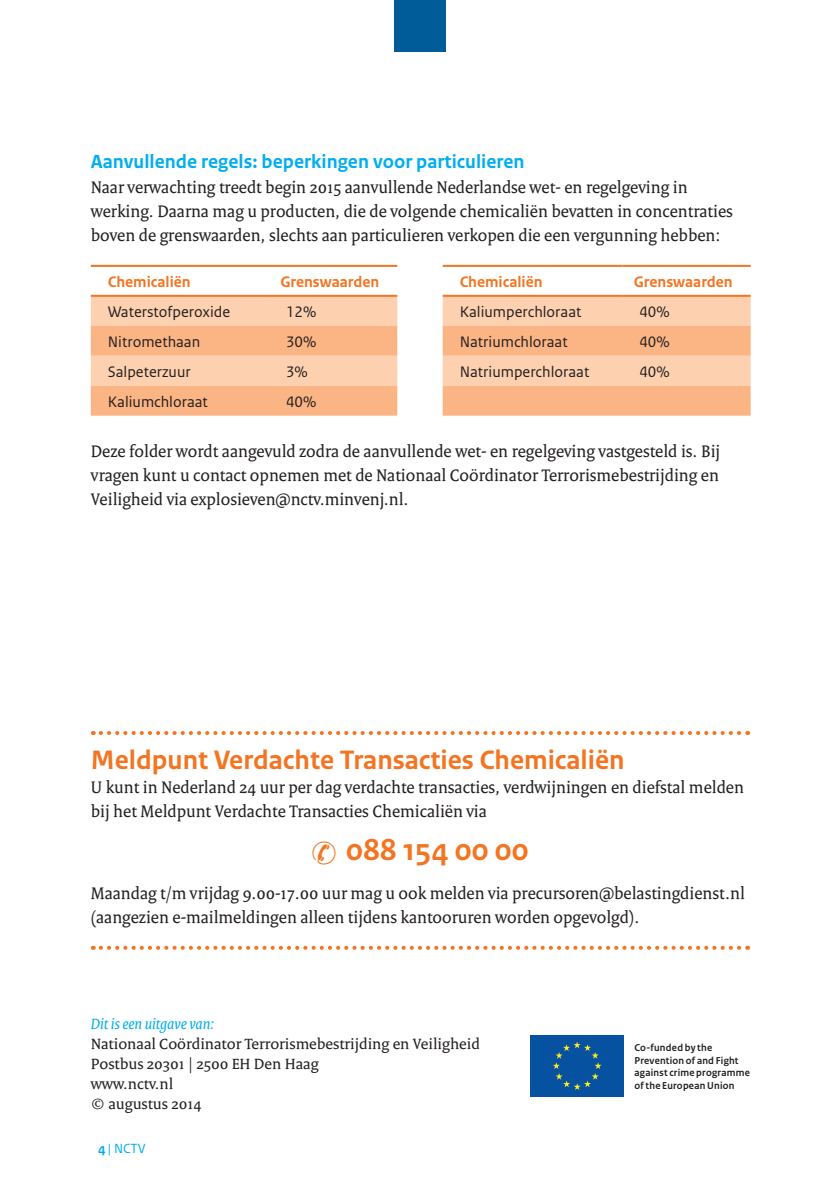
<style>
.page{position:relative;width:840px;height:1191px;background:#fff}
.page>*{position:absolute;margin:0;border:0;box-sizing:border-box;transform-origin:0 0}
.t1{font:700 32px "Rijksoverheid Sans Text";color:#f37421}
.t2{font:700 28px "Rijksoverheid Sans Text";color:#f37421}
.t3{font:700 20px "Rijksoverheid Sans Text";color:#00aeef}
.t4{font:18px/24px "Rijksoverheid Serif";color:#231f20}
.t5{font:16px "Rijksoverheid Sans Text";color:#231f20}
.t6{font:16px/20px "Rijksoverheid Serif";color:#231f20;scale:1.05 1}
.t7{font:700 16px "Rijksoverheid Sans Text";color:#f37421}
.t8{font:italic 16px "Rijksoverheid Serif";color:#00aeef;scale:1.05 1}
.t9{font:14px "Rijksoverheid Sans Text";color:#00aeef}
.t10{font:700 10.6px/12.8px "Rijksoverheid Sans Heading";letter-spacing:.025em;color:#231f20}
.s1{font-weight:700}
</style>
<div class="page">
<hr style="left:839px;top:595px;width:1px;height:596px;background:#f37421">
<svg style="left:101px;top:731px;width:646px;height:4px"></svg>
<svg style="left:101px;top:945px;width:646px;height:4px"></svg>
<svg style="left:91px;top:296px;width:659px;height:30px;fill:#fdd1b0"></svg>
<svg style="left:91px;top:326px;width:659px;height:90px;fill:#fbb584"></svg>
<hr style="left:91px;top:265px;width:178px;height:2px;background:#f37421">
<hr style="left:269px;top:265px;width:128px;height:2px;background:#f37421">
<hr style="left:442px;top:265px;width:180px;height:2px;background:#f37421">
<hr style="left:622px;top:265px;width:128px;height:2px;background:#f37421">
<hr style="left:91px;top:295px;width:178px;height:2px;background:#f37421">
<hr style="left:269px;top:295px;width:128px;height:2px;background:#f37421">
<hr style="left:442px;top:295px;width:180px;height:2px;background:#f37421">
<hr style="left:622px;top:295px;width:128px;height:2px;background:#f37421">
<div style="left:530px;top:1035px;width:93px;height:61px;background:#0651a0"></div>
<svg style="left:553px;top:1041px;width:48px;height:49px"></svg>
<div style="left:394px;top:0;width:51px;height:52px;background:#005c98"></div>
<p class="t3" style="left:91px;top:150px;width:435px">Aanvullende regels: beperkingen voor particulieren</p>
<p class="t4" style="left:91px;top:175px;width:643px">Naar verwachting treedt begin 2015 aanvullende Nederlandse wet- en regelgeving in werking. Daarna mag u producten, die de volgende chemicaliën bevatten in concentraties boven de grenswaarden, slechts aan particulieren verkopen die een vergunning hebben:</p>
<p class="t7" style="left:108px;top:273px;width:84px">Chemicaliën</p>
<p class="t7" style="left:280px;top:273px;width:100px">Grenswaarden</p>
<p class="t7" style="left:459px;top:273px;width:84px">Chemicaliën</p>
<p class="t7" style="left:633px;top:273px;width:100px">Grenswaarden</p>
<p class="t5" style="left:108px;top:303px;width:124px">Waterstofperoxide</p>
<p class="t5" style="left:286px;top:303px;width:32px">12%</p>
<p class="t5" style="left:459px;top:303px;width:123px">Kaliumperchloraat</p>
<p class="t5" style="left:639px;top:303px;width:32px">40%</p>
<p class="t5" style="left:108px;top:333px;width:94px">Nitromethaan</p>
<p class="t5" style="left:286px;top:333px;width:32px">30%</p>
<p class="t5" style="left:459px;top:333px;width:109px">Natriumchloraat</p>
<p class="t5" style="left:639px;top:333px;width:32px">40%</p>
<p class="t5" style="left:108px;top:363px;width:84px">Salpeterzuur</p>
<p class="t5" style="left:286px;top:363px;width:23px">3%</p>
<p class="t5" style="left:459px;top:363px;width:131px">Natriumperchloraat</p>
<p class="t5" style="left:639px;top:363px;width:32px">40%</p>
<p class="t5" style="left:108px;top:393px;width:101px">Kaliumchloraat</p>
<p class="t5" style="left:286px;top:393px;width:32px">40%</p>
<p class="t4" style="left:91px;top:439px;width:630px;text-align:justify">Deze folder wordt aangevuld zodra de aanvullende wet- en regelgeving vastgesteld is. Bij vragen kunt u contact opnemen met de Nationaal Coördinator Terrorismebestrijding en Veiligheid via explosieven@nctv.minvenj.nl.</p>
<h2 class="t2" style="left:91px;top:744px;width:535px">Meldpunt Verdachte Transacties Chemicaliën</h2>
<p class="t4" style="left:91px;top:775px;width:654px">U kunt in Nederland 24 uur per dag verdachte transacties, verdwijningen en diefstal melden bij het Meldpunt Verdachte Transacties Chemicaliën via</p>
<h1 class="t1" style="left:311px;top:831px;width:219px">✆ 088 154 00 00</h1>
<p class="t4" style="left:91px;top:881px;width:655px">Maandag t/m vrijdag 9.00-17.00 uur mag u ook melden via precursoren@belastingdienst.nl (aangezien e-mailmeldingen alleen tijdens kantooruren worden opgevolgd).</p>
<p class="t8" style="left:91px;top:1014px;width:119px">Dit is een uitgave van:</p>
<p class="t6" style="left:91px;top:1034px;width:372px">Nationaal Coördinator Terrorismebestrijding en Veiligheid<br>Postbus 20301 | 2500 EH Den Haag<br>www.nctv.nl<br>© augustus 2014</p>
<p class="t9" style="left:98px;top:1140px;width:49px"><span class="s1">4</span> | NCTV</p>
<p class="t10" style="left:634px;top:1041px;width:117px">Co-funded by the<br>Prevention of and Fight against crime programme of the European Union</p>
</div>
